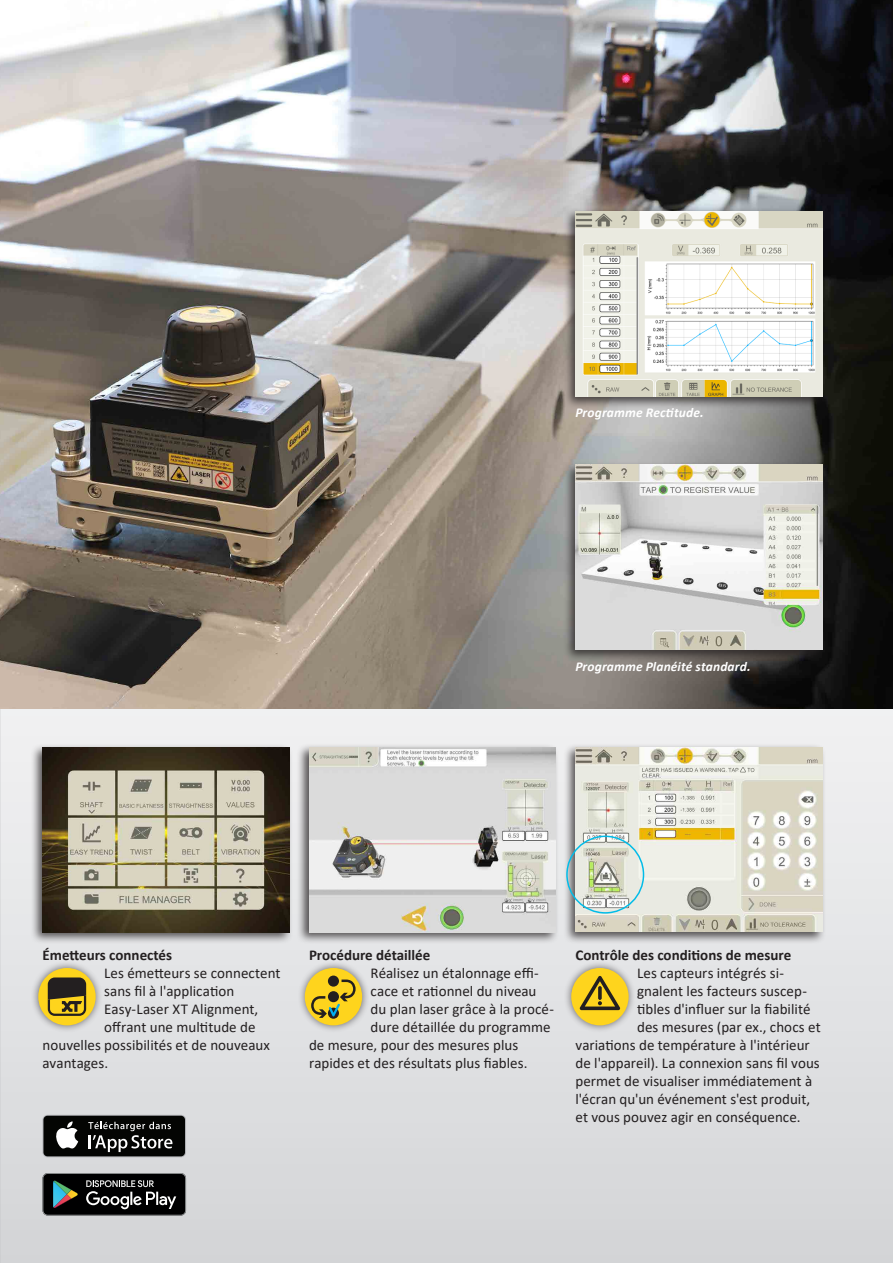
<style>
.page{position:relative;width:893px;height:1263px;background:#fff}
.page>*{position:absolute;margin:0;border:0;box-sizing:border-box;transform-origin:0 0}
.BRÖDTEXT{font:15px "Calibri";color:#231f20}
.BRÖDTEXT-2{font:700 15px "Calibri";color:#231f20}
.BRÖDTEXT-3{font:italic 700 13.5px "Calibri";letter-spacing:.01em;color:#fff}
</style>
<div class="page">
<svg style="left:0;top:708px;width:893px;height:555px;background:#dedfe1"></svg>
<img style="left:0;top:0;width:893px;height:708px">
<div style="left:296px;top:743px;width:263px;height:201px;background:#231f20;opacity:.75"></div>
<img style="left:309px;top:747px;width:247px;height:185px">
<div style="left:30px;top:743px;width:263px;height:201px;background:#231f20;opacity:.75"></div>
<img style="left:43px;top:747px;width:246px;height:185px">
<div style="left:563px;top:743px;width:263px;height:201px;background:#231f20;opacity:.75"></div>
<img style="left:575px;top:747px;width:247px;height:185px">
<div style="left:563px;top:461px;width:263px;height:201px;background:#231f20;opacity:.75"></div>
<img style="left:575px;top:465px;width:247px;height:185px">
<div style="left:563px;top:208px;width:263px;height:201px;background:#231f20;opacity:.75"></div>
<img style="left:575px;top:212px;width:247px;height:184px">
<div style="left:31px;top:961px;width:72px;height:71px;background:#231f20;opacity:.6"></div>
<div style="left:38px;top:968px;width:58px;height:57px;background:#fed41d;border-radius:50%"></div>
<svg style="left:48px;top:977px;width:38px;height:39px"></svg>
<div style="left:298px;top:961px;width:71px;height:71px;background:#231f20;opacity:.6"></div>
<div style="left:305px;top:968px;width:57px;height:57px;background:#fed41d;border-radius:50%"></div>
<svg style="left:328px;top:975px;width:11px;height:12px"></svg>
<svg style="left:311px;top:979px;width:45px;height:39px"></svg>
<div style="left:564px;top:961px;width:72px;height:71px;background:#231f20;opacity:.6"></div>
<div style="left:571px;top:968px;width:58px;height:57px;background:#fed41d;border-radius:50%"></div>
<svg style="left:580px;top:976px;width:40px;height:34px"></svg>
<div style="left:566px;top:835px;width:78px;height:79px;border:2px solid #02bce8;border-radius:50%"></div>
<svg style="left:43px;top:1173px;width:143px;height:42px;background:#282c2c"></svg>
<svg style="left:43px;top:1115px;width:143px;height:42px"></svg>
<div style="left:43px;top:1116px;width:142px;height:40px;background:#040503;border-radius:4px"></div>
<svg style="left:56px;top:1121px;width:22px;height:27px"></svg>
<svg style="left:88px;top:1122px;width:84px;height:30px"></svg>
<p class="BRÖDTEXT-3" style="left:575px;top:403px;width:130px">Programme Rectitude.</p>
<p class="BRÖDTEXT-3" style="left:575px;top:657px;width:177px">Programme Planéité standard.</p>
<p class="BRÖDTEXT-2" style="left:43px;top:944px;width:131px">Émetteurs connectés</p>
<p class="BRÖDTEXT" style="left:104px;top:962px;width:178px">Les émetteurs se connectent</p>
<p class="BRÖDTEXT" style="left:104px;top:980px;width:132px">sans fil à l'application</p>
<p class="BRÖDTEXT" style="left:104px;top:998px;width:156px">Easy-Laser XT Alignment,</p>
<p class="BRÖDTEXT" style="left:104px;top:1016px;width:153px">offrant une multitude de</p>
<p class="BRÖDTEXT" style="left:43px;top:1034px;width:229px">nouvelles possibilités et de nouveaux</p>
<p class="BRÖDTEXT" style="left:43px;top:1052px;width:67px">avantages.</p>
<p class="BRÖDTEXT-2" style="left:309px;top:944px;width:123px">Procédure détaillée</p>
<p class="BRÖDTEXT" style="left:371px;top:962px;width:170px">Réalisez un étalonnage effi-</p>
<p class="BRÖDTEXT" style="left:371px;top:980px;width:167px">cace et rationnel du niveau</p>
<p class="BRÖDTEXT" style="left:371px;top:998px;width:185px">du plan laser grâce à la procé-</p>
<p class="BRÖDTEXT" style="left:371px;top:1016px;width:181px">dure détaillée du programme</p>
<p class="BRÖDTEXT" style="left:309px;top:1034px;width:211px">de mesure, pour des mesures plus</p>
<p class="BRÖDTEXT" style="left:309px;top:1052px;width:220px">rapides et des résultats plus fiables.</p>
<p class="BRÖDTEXT-2" style="left:575px;top:944px;width:217px">Contrôle des conditions de mesure</p>
<p class="BRÖDTEXT" style="left:637px;top:962px;width:148px">Les capteurs intégrés si-</p>
<p class="BRÖDTEXT" style="left:637px;top:980px;width:171px">gnalent les facteurs suscep-</p>
<p class="BRÖDTEXT" style="left:637px;top:998px;width:175px">tibles d'influer sur la fiabilité</p>
<p class="BRÖDTEXT" style="left:637px;top:1016px;width:185px">des mesures (par ex., chocs et</p>
<p class="BRÖDTEXT" style="left:575px;top:1034px;width:236px">variations de température à l'intérieur</p>
<p class="BRÖDTEXT" style="left:575px;top:1052px;width:246px">de l'appareil). La connexion sans fil vous</p>
<p class="BRÖDTEXT" style="left:575px;top:1070px;width:238px">permet de visualiser immédiatement à</p>
<p class="BRÖDTEXT" style="left:575px;top:1088px;width:236px">l'écran qu'un événement s'est produit,</p>
<p class="BRÖDTEXT" style="left:575px;top:1106px;width:226px">et vous pouvez agir en conséquence.</p>
</div>
